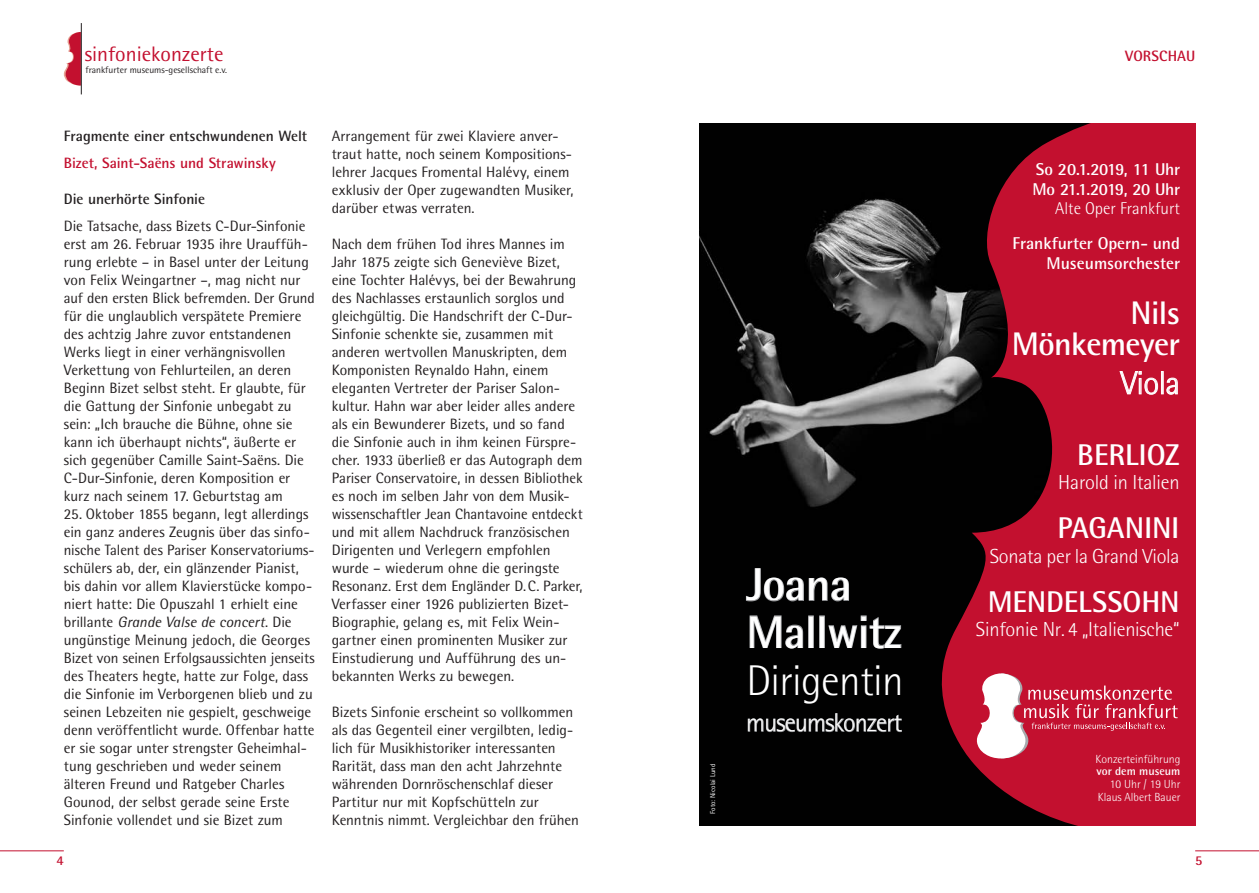
<style>
.page{position:relative;width:1259px;height:893px;background:#fff}
.page>*{position:absolute;margin:0;border:0;box-sizing:border-box;transform-origin:0 0}
.t1{font:700 45.9px/47.1px "Rotis Semi Sans";letter-spacing:-.02em;color:#fff}
.t2{font:300 43.05px "Rotis Semi Sans";letter-spacing:-.015em;color:#fff}
.t3{font:700 32.7px/31.8px "Rotis Semi Sans";letter-spacing:-.02em;color:#fff;text-align:right}
.t4{font:300 32.4px "Rotis Semi Sans";letter-spacing:-.01em;color:#fff}
.t5{font:700 30px "Rotis Semi Sans";letter-spacing:-.005em;color:#fff}
.t6{font:300 25.65px "Rotis Semi Sans";letter-spacing:-.03em;color:#fff}
.t7{font:21px "Rotis Semi Sans";color:#c3102f}
.t8{font:300 20.25px "Rotis Semi Sans";letter-spacing:-.01em;color:#fff}
.t9{font:700 17.1px/19.8px "Rotis Semi Sans";color:#fff;text-align:right}
.t10{font:700 17.1px/19.5px "Rotis Semi Sans";letter-spacing:-.03em;color:#fff}
.t11{font:300 17.1px "Rotis Semi Sans";color:#fff}
.t12{font:15px/18px "Rotis Semi Sans";color:#231f20}
.t13{font:700 15px "Rotis Semi Sans";letter-spacing:-.005em;color:#231f20}
.t14{font:700 15px "Rotis Semi Sans";color:#c3102f}
.t15{font:700 13.5px "Rotis Sans Serif";color:#c3102f}
.t16{font:700 13.5px "Rotis Semi Sans";color:#c3102f}
.t17{font:300 11.85px/12.6px "Rotis Semi Sans";color:#fff;text-align:right}
.t18{font:700 11.85px "Rotis Semi Sans";color:#fff}
.t19{font:9.45px "Rotis Semi Sans";color:#231f20}
.t20{font:7.05px "Rotis Sans Serif";color:#fff}
.s1{font-style:italic}
</style>
<div class="page">
<hr style="left:0;top:850px;width:64px;height:1px;background:#c3102f">
<hr style="left:1195px;top:850px;width:64px;height:1px;background:#c3102f">
<svg style="left:64px;top:32px;width:17px;height:54px"></svg>
<hr style="left:81px;top:23px;width:1px;height:71px;background:#231f20">
<img style="left:699px;top:123px;width:243px;height:702px">
<svg style="left:942px;top:123px;width:253px;height:702px;background:#940f26"></svg>
<hr style="left:1142px;top:123px;width:53px;height:1px;background:#c3102f">
<hr style="left:1142px;top:825px;width:53px;height:1px;background:#c3102f">
<svg style="left:745px;top:568px;width:104px;height:34px;background:#181819"></svg>
<svg style="left:749px;top:615px;width:54px;height:34px;background:#1e1f1f"></svg>
<div style="left:808px;top:616px;width:5px;height:31px;border:1px solid #939598"></div>
<div style="left:819px;top:616px;width:5px;height:31px;border:1px solid #939598"></div>
<svg style="left:828px;top:615px;width:73px;height:34px;background:#1a1a1b"></svg>
<svg style="left:747px;top:713px;width:155px;height:19px;background:#2e2e2f"></svg>
<svg style="left:1119px;top:371px;width:39px;height:24px"></svg>
<div style="left:1161px;top:372px;width:2px;height:22px;border:1px solid #fff"></div>
<svg style="left:1166px;top:377px;width:12px;height:18px"></svg>
<svg style="left:977px;top:673px;width:200px;height:85px"></svg>
<h3 class="t7" style="left:85px;top:42px;width:140px">sinfoniekonzerte</h3>
<p class="t19" style="left:86px;top:65px;width:143px">frankfurter museums-gesellschaft e.v.</p>
<p class="t13" style="left:64px;top:127px;width:245px">Fragmente einer entschwundenen Welt</p>
<p class="t14" style="left:64px;top:154px;width:213px">Bizet, Saint-Saëns und Strawinsky</p>
<p class="t13" style="left:64px;top:190px;width:143px">Die unerhörte Sinfonie</p>
<p class="t12" style="left:64px;top:217px;width:252px">Die Tatsache, dass Bizets C-Dur-Sinfonie erst am 26. Februar 1935 ihre Urauffüh&shy;rung erlebte – in Basel unter der Leitung von Felix Weingartner –, mag nicht nur auf den ersten Blick befremden. Der Grund für die unglaublich verspätete Premiere des achtzig Jahre zuvor entstandenen Werks liegt in einer verhängnisvollen Verkettung von Fehlurteilen, an deren Beginn Bizet selbst steht. Er glaubte, für die Gattung der Sinfonie unbegabt zu sein: „Ich brauche die Bühne, ohne sie kann ich überhaupt nichts“, äußerte er sich gegenüber Camille Saint-Saëns. Die C-Dur-Sinfonie, deren Komposition er kurz nach seinem 17. Geburtstag am</p>
<p class="t12" style="left:64px;top:505px;width:252px">25. Oktober 1855 begann, legt allerdings ein ganz anderes Zeugnis über das sinfo&shy;nische Talent des Pariser Konservatoriums&shy;schülers ab, der, ein glänzender Pianist, bis dahin vor allem Klavierstücke kompo&shy;niert hatte: Die Opuszahl 1 erhielt eine brillante <span class="s1">Grande Valse de concert</span>. Die ungünstige Meinung jedoch, die Georges Bizet von seinen Erfolgsaussichten jenseits des Theaters hegte, hatte zur Folge, dass die Sinfonie im Verborgenen blieb und zu seinen Lebzeiten nie gespielt, geschweige denn veröffentlicht wurde. Offenbar hatte er sie sogar unter strengster Geheimhal&shy;tung geschrieben und weder seinem älteren Freund und Ratgeber Charles Gounod, der selbst gerade seine Erste Sinfonie vollendet und sie Bizet zum</p>
<p class="t12" style="left:332px;top:127px;width:243px">Arrangement für zwei Klaviere anver&shy;traut hatte, noch seinem Kompositions&shy;lehrer Jacques Fromental Halévy, einem exklusiv der Oper zugewandten Musiker, darüber etwas verraten.</p>
<p class="t12" style="left:332px;top:235px;width:252px">Nach dem frühen Tod ihres Mannes im Jahr 1875 zeigte sich Geneviève Bizet, eine Tochter Halévys, bei der Bewahrung des Nachlasses erstaunlich sorglos und gleichgültig. Die Handschrift der C-Dur-- Sinfonie schenkte sie, zusammen mit anderen wertvollen Manuskripten, dem Komponisten Reynaldo Hahn, einem eleganten Vertreter der Pariser Salon&shy;kultur. Hahn war aber leider alles andere als ein Bewunderer Bizets, und so fand die Sinfonie auch in ihm keinen Fürspre&shy;cher. 1933 überließ er das Autograph dem Pariser Conservatoire, in dessen Bibliothek es noch im selben Jahr von dem Musik&shy;wissenschaftler Jean Chantavoine entdeckt und mit allem Nachdruck französischen Dirigenten und Verlegern empfohlen wurde – wiederum ohne die geringste Resonanz. Erst dem Engländer D.C. Parker, Verfasser einer 1926 publizierten Bizet-- Biographie, gelang es, mit Felix Wein&shy;gartner einen prominenten Musiker zur Einstudierung und Aufführung des un&shy;bekannten Werks zu bewegen.</p>
<p class="t12" style="left:332px;top:703px;width:249px">Bizets Sinfonie erscheint so vollkommen als das Gegenteil einer vergilbten, ledig&shy;lich für Musikhistoriker interessanten Rarität, dass man den acht Jahrzehnte währenden Dornröschenschlaf dieser Partitur nur mit Kopfschütteln zur Kenntnis nimmt. Vergleichbar den frühen</p>
<p class="t20" style="left:708px;top:814px;width:52px;rotate:-90deg">Foto: Nicolai Lund</p>
<h1 class="t1" style="left:746px;top:561px;width:157px">Joana<br>Mallwitz</h1>
<h2 class="t2" style="left:746px;top:655px;width:159px">Dirigentin</h2>
<h3 class="t6" style="left:746px;top:708px;width:157px">museumskonzert</h3>
<p class="t14" style="left:1125px;top:47px;width:71px">VORSCHAU</p>
<p class="t10" style="left:1032px;top:159px;width:149px">So 20.1.2019, 11 Uhr<br>Mo 21.1.2019, 20 Uhr</p>
<p class="t11" style="left:1055px;top:199px;width:126px">Alte Oper Frankfurt</p>
<p class="t9" style="left:1012px;top:233px;width:169px">Frankfurter Opern- und<br>Museumsorchester</p>
<h3 class="t3" style="left:1012px;top:296px;width:170px">Nils<br>Mönkemeyer</h3>
<h3 class="t4" style="left:1120px;top:364px;width:61px">Viola</h3>
<h3 class="t5" style="left:1077px;top:436px;width:104px">BERLIOZ</h3>
<h3 class="t8" style="left:1058px;top:471px;width:123px">Harold in Italien</h3>
<h3 class="t5" style="left:1057px;top:509px;width:124px">PAGANINI</h3>
<h3 class="t8" style="left:989px;top:544px;width:191px">Sonata per la Grand Viola</h3>
<h3 class="t5" style="left:987px;top:583px;width:193px">MENDELSSOHN</h3>
<h3 class="t8" style="left:976px;top:618px;width:205px">Sinfonie Nr. 4 „Italienische“</h3>
<p class="t17" style="left:1095px;top:752px;width:86px">Konzerteinführung</p>
<p class="t18" style="left:1096px;top:764px;width:85px">vor dem museum</p>
<p class="t17" style="left:1098px;top:778px;width:84px">10 Uhr / 19 Uhr<br>Klaus Albert Bauer</p>
<p class="t15" style="left:57px;top:852px;width:9px">4</p>
<p class="t16" style="left:1195px;top:852px;width:9px">5</p>
</div>
